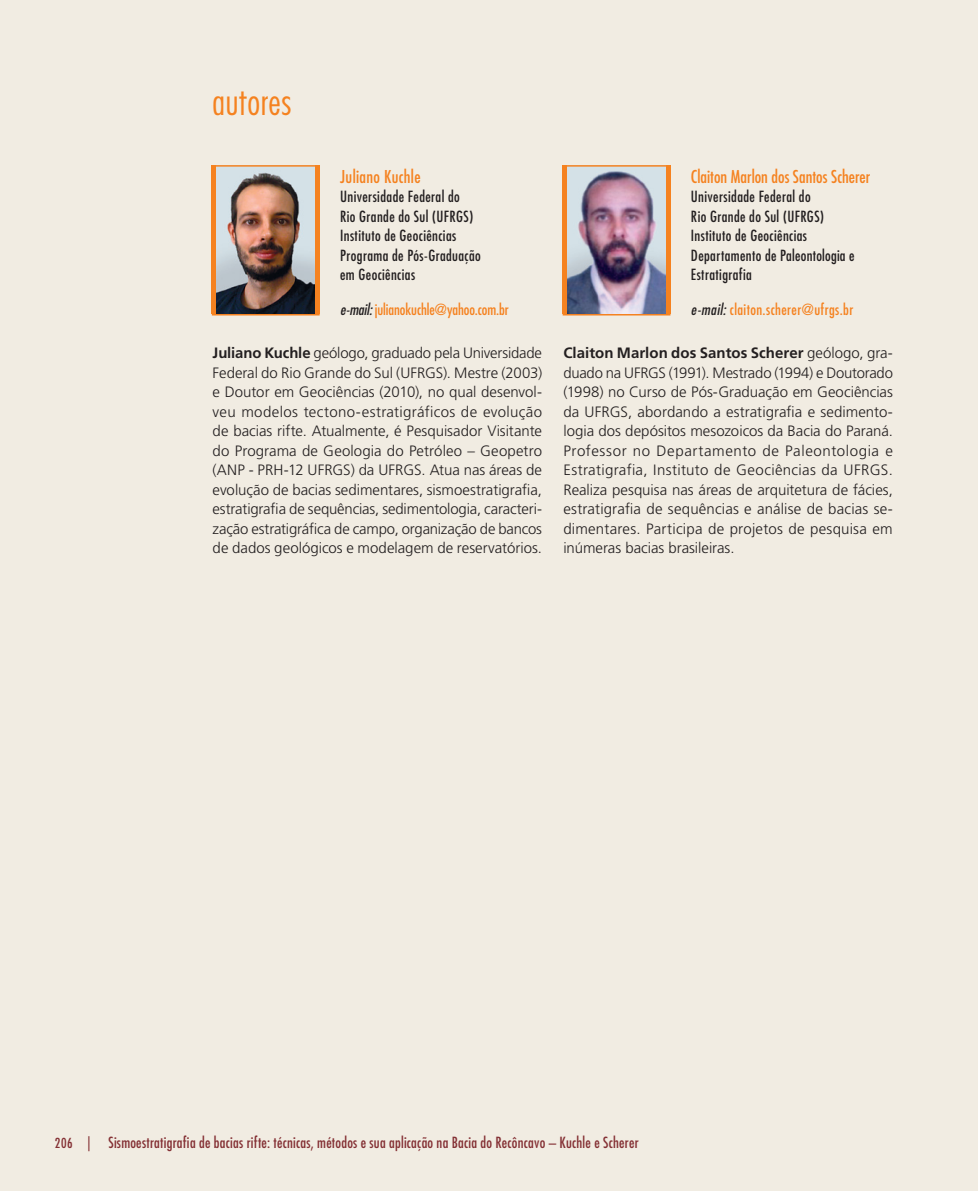
<style>
.page{position:relative;width:978px;height:1191px;background:#f1ece2}
.page>*{position:absolute;margin:0;border:0;box-sizing:border-box;transform-origin:0 0}
.t1{font:300 condensed 36px "Futura Std";letter-spacing:.015em;color:#f58220}
.t2{font:condensed 17.25px "Futura Std";color:#f58220}
.t3{font:condensed 17.25px "Futura Std";letter-spacing:.02em;color:#f58220}
.t4{font:300 15px/19.5px "Frutiger LT Std";color:#231f20;text-align:justify}
.t5{font:condensed 15px/19.5px "Futura Std";letter-spacing:.025em;color:#231f20}
.t6{font:condensed 15px "Futura Std";letter-spacing:.015em;color:#843034}
.t7{font:condensed 15px "Futura Std";letter-spacing:-.005em;color:#f58220}
.t8{font:condensed 15px "Futura Std";letter-spacing:.025em;color:#f58220}
.s1{font-style:italic;color:#231f20}
.s2{font-weight:700}
.s3{font-size:13.5px}
</style>
<div class="page">
<img style="left:216px;top:168px;width:99px;height:144px">
<div style="left:212px;top:165px;width:108px;height:150px;border:2px solid #f58220"></div>
<img style="left:567px;top:168px;width:99px;height:144px">
<div style="left:563px;top:165px;width:107px;height:150px;border:2px solid #f58220"></div>
<hr style="left:212px;top:165px;width:4px;height:149px;background:#f58220">
<div style="left:315px;top:165px;width:5px;height:149px;background:#f58220"></div>
<hr style="left:563px;top:165px;width:4px;height:149px;background:#f58220">
<hr style="left:666px;top:165px;width:4px;height:149px;background:#f58220">
<h1 class="t1" style="left:213px;top:80px;width:81px">autores</h1>
<p class="t3" style="left:340px;top:166px;width:82px">Juliano Kuchle</p>
<p class="t5" style="left:340px;top:187px;width:142px">Universidade Federal do<br>Rio Grande do Sul (UFRGS)<br>Instituto de Geociências<br>Programa de Pós-Graduação em Geociências</p>
<p class="t7" style="left:340px;top:300px;width:170px"><span class="s1">e-mail:</span>julianokuchle@yahoo.com.br</p>
<p class="t4" style="left:213px;top:343px;width:331px"><span class="s2">Juliano Kuchle</span> geólogo, graduado pela Universidade Federal do Rio Grande do Sul (UFRGS). Mestre (2003) e Doutor em Geociências (2010), no qual desenvol&shy;veu modelos tectono-estratigráficos de evolução de bacias rifte. Atualmente, é Pesquisador Visitante do Programa de Geologia do Petróleo – Geopetro (ANP - PRH-12 UFRGS) da UFRGS. Atua nas áreas de evolução de bacias sedimentares, sismoestratigrafia, estratigrafia de sequências, sedimentologia, caracteri&shy;zação estratigráfica de campo, organização de bancos de dados geológicos e modelagem de reservatórios.</p>
<p class="t2" style="left:691px;top:166px;width:181px">Claiton Marlon dos Santos Scherer</p>
<p class="t5" style="left:691px;top:187px;width:165px">Universidade Federal do<br>Rio Grande do Sul (UFRGS)<br>Instituto de Geociências<br>Departamento de Paleontologia e<br>Estratigrafia</p>
<p class="t8" style="left:691px;top:300px;width:164px"><span class="s1">e-mail:</span>claiton.scherer@ufrgs.br</p>
<p class="t4" style="left:563px;top:343px;width:331px"><span class="s2">Claiton Marlon dos Santos Scherer</span> geólogo, gra&shy;duado na UFRGS (1991). Mestrado (1994) e Doutorado (1998) no Curso de Pós-Graduação em Geociências da UFRGS, abordando a estratigrafia e sedimento&shy;logia dos depósitos mesozoicos da Bacia do Paraná.<br>Professor no Departamento de Paleontologia e Estratigrafia, Instituto de Geociências da UFRGS.<br>Realiza pesquisa nas áreas de arquitetura de fácies, estratigrafia de sequências e análise de bacias se&shy;dimentares. Participa de projetos de pesquisa em inúmeras bacias brasileiras.</p>
<p class="t6" style="left:55px;top:1133px;width:585px"><span class="s3">206</span> | Sismoestratigrafia de bacias rifte: técnicas, métodos e sua aplicação na Bacia do Recôncavo – Kuchle e Scherer</p>
</div>
